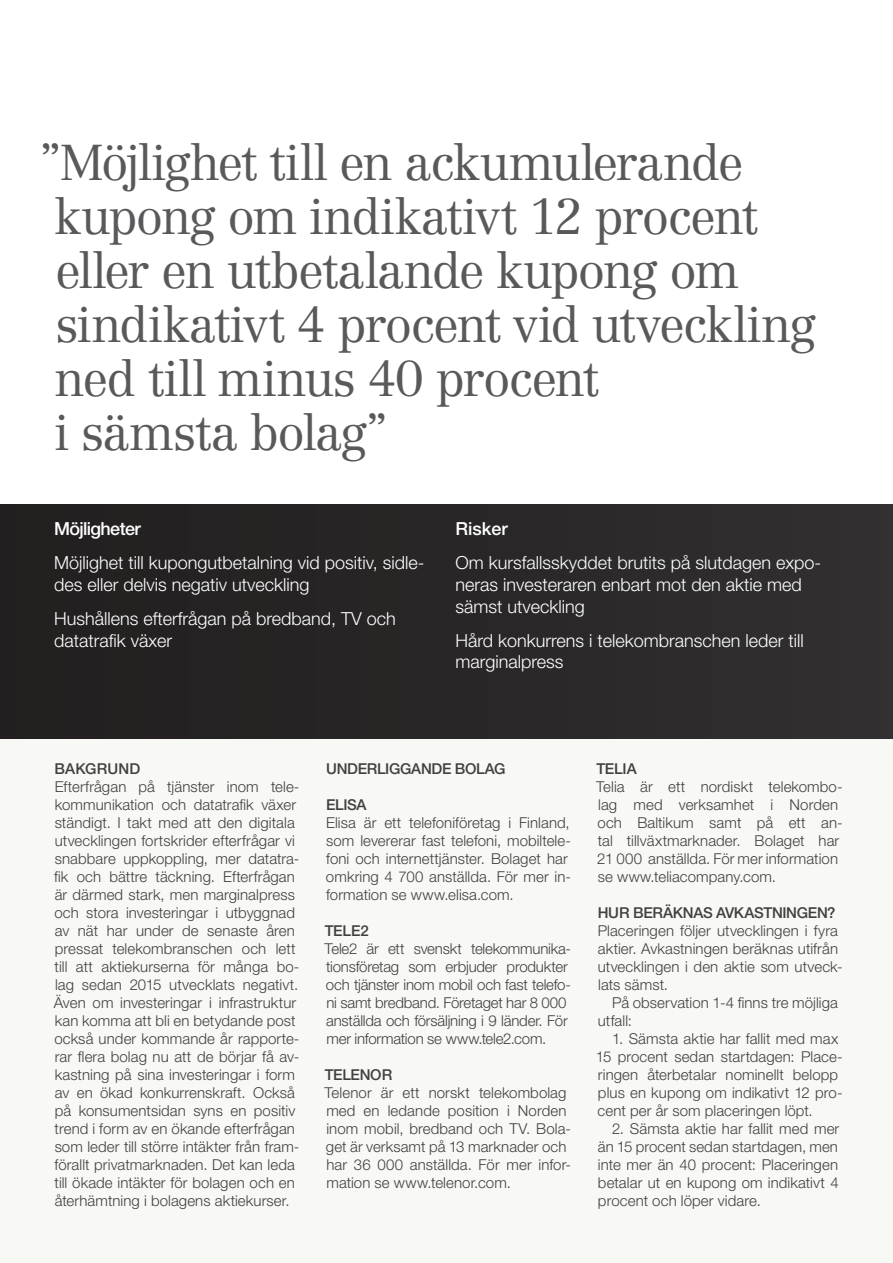
<style>
.page{position:relative;width:893px;height:1263px;background:#fff}
.page>*{position:absolute;margin:0;border:0;box-sizing:border-box;transform-origin:0 0}
.t1{font:300 49.5px/54px "Centennial LT Std";letter-spacing:-.035em;color:#58595b}
.t2{font:300 18px/21.6px "Helvetica Neue LT Std";color:#fff}
.t3{font:500 18px "Helvetica Neue LT Std";letter-spacing:-.035em;color:#fff}
.t4{font:300 15px/18px "Helvetica Neue LT Std";letter-spacing:.005em;color:#414042}
.t5{font:300 15px/18px "Helvetica Neue LT Std";letter-spacing:-.015em;color:#414042}
.t6{font:500 15px "Helvetica Neue LT Std";letter-spacing:-.02em;color:#414042}
.t7{font:500 15px "Helvetica Neue LT Std";letter-spacing:.01em;color:#414042}
</style>
<div class="page">
<div style="left:0;top:730px;width:893px;height:533px;background:#f8f8f4"></div>
<div style="left:0;top:504px;width:893px;height:234px;background:#292627"></div>
<h1 class="t1" style="left:39px;top:136px;width:778px">”Möjlighet till en ackumulerande kupong om indikativt 12 procent eller en utbetalande kupong om sindikativt 4 procent vid utveckling ned till minus 40 procent<br>i sämsta bolag”</h1>
<p class="t3" style="left:54px;top:518px;width:88px">Möjligheter</p>
<p class="t2" style="left:54px;top:552px;width:372px">Möjlighet till kupongutbetalning vid positiv, sidle&shy;des eller delvis negativ utveckling</p>
<p class="t2" style="left:54px;top:608px;width:343px">Hushållens efterfrågan på bredband, TV och datatrafik växer</p>
<p class="t3" style="left:455px;top:518px;width:54px">Risker</p>
<p class="t2" style="left:455px;top:552px;width:367px">Om kursfallsskyddet brutits på slutdagen expo&shy;neras investeraren enbart mot den aktie med sämst utveckling</p>
<p class="t2" style="left:455px;top:629px;width:350px">Hård konkurrens i telekombranschen leder till marginalpress</p>
<p class="t7" style="left:55px;top:760px;width:87px">BAKGRUND</p>
<p class="t4" style="left:54px;top:777px;width:247px">Efterfrågan på tjänster inom tele&shy;kommunikation och datatrafik växer ständigt. I takt med att den digitala utvecklingen fortskrider efterfrågar vi snabbare uppkoppling, mer datatra&shy;fik och bättre täckning. Efterfrågan är därmed stark, men marginalpress och stora investeringar i utbyggnad av nät har under de senaste åren pressat telekombranschen och lett till att aktiekurserna för många bo&shy;lag sedan 2015 utvecklats negativt.<br>Även om investeringar i infrastruktur kan komma att bli en betydande post också under kommande år rapporte&shy;rar flera bolag nu att de börjar få av&shy;kastning på sina investeringar i form av en ökad konkurrenskraft. Också på konsumentsidan syns en positiv trend i form av en ökande efterfrågan som leder till större intäkter från fram&shy;förallt privatmarknaden. Det kan leda till ökade intäkter för bolagen och en återhämtning i bolagens aktiekurser.</p>
<p class="t6" style="left:326px;top:760px;width:181px">UNDERLIGGANDE BOLAG</p>
<p class="t6" style="left:326px;top:796px;width:42px">ELISA</p>
<p class="t4" style="left:326px;top:813px;width:247px">Elisa är ett telefoniföretag i Finland, som levererar fast telefoni, mobiltele&shy;foni och internettjänster. Bolaget har omkring 4 700 anställda. För mer in&shy;formation se www.elisa.com.</p>
<p class="t6" style="left:325px;top:922px;width:46px">TELE2</p>
<p class="t5" style="left:324px;top:939px;width:248px">Tele2 är ett svenskt telekommunika&shy;tionsföretag som erbjuder produkter och tjänster inom mobil och fast telefo&shy;ni samt bredband. Företaget har 8 000 anställda och försäljning i 9 länder. För mer information se www.tele2.com.</p>
<p class="t6" style="left:325px;top:1066px;width:69px">TELENOR</p>
<p class="t4" style="left:324px;top:1083px;width:248px">Telenor är ett norskt telekombolag med en ledande position i Norden inom mobil, bredband och TV. Bola&shy;get är verksamt på 13 marknader och har 36 000 anställda. För mer infor&shy;mation se www.telenor.com.</p>
<p class="t6" style="left:596px;top:760px;width:42px">TELIA</p>
<p class="t4" style="left:596px;top:777px;width:248px">Telia är ett nordiskt telekombo&shy;lag med verksamhet i Norden och Baltikum samt på ett an&shy;tal tillväxtmarknader. Bolaget har<br>21 000 anställda. För mer information se www.teliacompany.com.</p>
<p class="t6" style="left:598px;top:904px;width:239px">HUR BERÄKNAS AVKASTNINGEN?</p>
<p class="t4" style="left:598px;top:921px;width:246px">Placeringen följer utvecklingen i fyra aktier. Avkastningen beräknas utifrån utvecklingen i den aktie som utveck&shy;lats sämst.</p>
<p class="t4" style="left:598px;top:993px;width:242px;text-indent:14px">På observation 1-4 finns tre möjliga utfall:</p>
<p class="t4" style="left:596px;top:1029px;width:248px;text-indent:16px">1. Sämsta aktie har fallit med max 15 procent sedan startdagen: Place&shy;ringen återbetalar nominellt belopp plus en kupong om indikativt 12 pro&shy;cent per år som placeringen löpt.</p>
<p class="t4" style="left:598px;top:1119px;width:243px;text-align:justify;text-indent:14px">2. Sämsta aktie har fallit med mer än 15 procent sedan startdagen, men inte mer än 40 procent: Placeringen betalar ut en kupong om indikativt 4 procent och löper vidare.</p>
</div>
